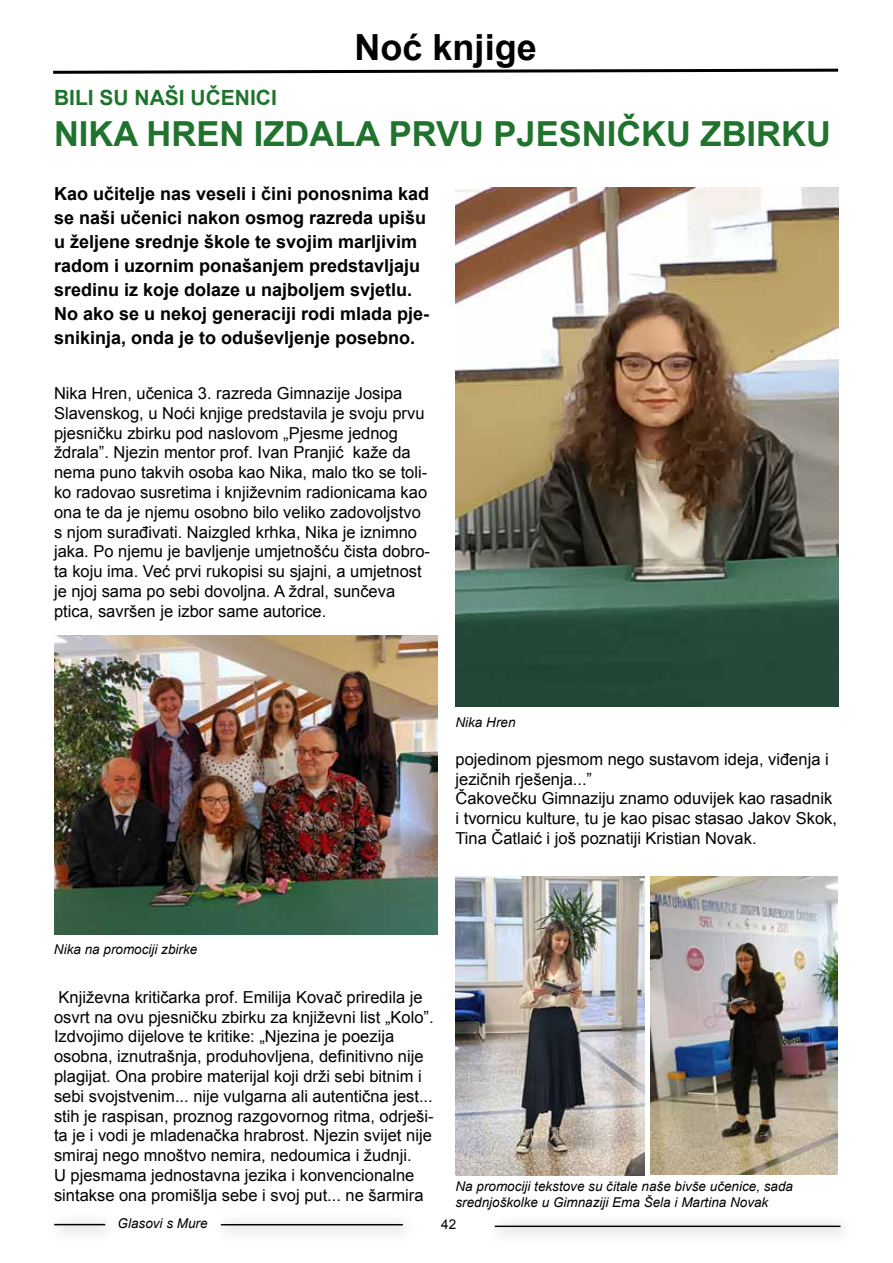
<style>
.page{position:relative;width:893px;height:1263px;background:#fff}
.page>*{position:absolute;margin:0;border:0;box-sizing:border-box;transform-origin:0 0}
.t1{font:700 36px "Arial";color:#000}
.t2{font:700 34.5px "Arial";color:#1f732d}
.t3{font:700 21px "Arial";color:#1f732d}
.t4{font:700 18px/24px "Arial";color:#000}
.t5{font:16.5px/19.8px "Arial";color:#000}
.t6{font:italic 13.5px/16.2px "Arial";color:#000}
.t7{font:13.5px "Arial";color:#000}
</style>
<div class="page">
<svg style="left:53px;top:68px;width:786px;height:6px"></svg>
<div style="left:212px;top:1212px;width:206px;height:30px;background:#f7f7f7"></div>
<hr style="left:221px;top:1224px;width:182px;height:1px;background:#000">
<div style="left:45px;top:1212px;width:76px;height:30px;background:#fafafa"></div>
<hr style="left:54px;top:1224px;width:51px;height:1px;background:#000">
<div style="left:486px;top:1214px;width:369px;height:30px;background:#f7f7f7"></div>
<hr style="left:495px;top:1225px;width:345px;height:2px;background:#000">
<img style="left:455px;top:187px;width:384px;height:519px">
<img style="left:54px;top:636px;width:383px;height:299px">
<img style="left:455px;top:876px;width:190px;height:299px">
<img style="left:651px;top:876px;width:187px;height:298px">
<h1 class="t1" style="left:355px;top:24px;width:184px">Noć knjige</h1>
<p class="t3" style="left:54px;top:83px;width:94px">Bilisunaši</p>
<p class="t3" style="left:191px;top:83px;width:13px">učenici</p>
<h2 class="t2" style="left:54px;top:111px;width:45px">Nika</h2>
<h2 class="t2" style="left:147px;top:111px;width:49px">Hren</h2>
<h2 class="t2" style="left:254px;top:111px;width:22px">izdala</h2>
<h2 class="t2" style="left:389px;top:111px;width:24px">prvu</h2>
<h2 class="t2" style="left:494px;top:111px;width:23px">pjesničku</h2>
<h2 class="t2" style="left:701px;top:111px;width:23px">zbirku</h2>
<p class="t4" style="left:54px;top:182px;width:377px">Kao učitelje nas veseli i čini ponosnima kad se naši učenici nakon osmog razreda upišu u željene srednje škole te svojim marljivim radom i uzornim ponašanjem predstavljaju sredinu iz koje dolaze u najboljem svjetlu.<br>No ako se u nekoj generaciji rodi mlada pje&shy;snikinja, onda je to oduševljenje posebno.</p>
<p class="t5" style="left:54px;top:383px;width:378px">Nika Hren, učenica 3. razreda Gimnazije Josipa Slavenskog, u Noći knjige predstavila je svoju prvu pjesničku zbirku pod naslovom „Pjesme jednog ždrala”. Njezin mentor prof. Ivan Pranjić kaže da nema puno takvih osoba kao Nika, malo tko se toli&shy;ko radovao susretima i književnim radionicama kao ona te da je njemu osobno bilo veliko zadovoljstvo s njom surađivati. Naizgled krhka, Nika je iznimno jaka. Po njemu je bavljenje umjetnošću čista dobro&shy;ta koju ima. Već prvi rukopisi su sjajni, a umjetnost je njoj sama po sebi dovoljna. A ždral, sunčeva ptica, savršen je izbor same autorice.</p>
<p class="t6" style="left:455px;top:714px;width:62px">Nika Hren</p>
<p class="t5" style="left:455px;top:749px;width:383px">pojedinom pjesmom nego sustavom ideja, viđenja i jezičnih rješenja...”<br>Čakovečku Gimnaziju znamo oduvijek kao rasadnik i tvornicu kulture, tu je kao pisac stasao Jakov Skok, Tina Čatlaić i još poznatiji Kristian Novak.</p>
<p class="t6" style="left:54px;top:942px;width:145px">Nika na promociji zbirke</p>
<p class="t5" style="left:54px;top:987px;width:381px">Književna kritičarka prof. Emilija Kovač priredila je osvrt na ovu pjesničku zbirku za književni list „Kolo”.<br>Izdvojimo dijelove te kritike: „Njezina je poezija osobna, iznutrašnja, produhovljena, definitivno nije plagijat. Ona probire materijal koji drži sebi bitnim i sebi svojstvenim... nije vulgarna ali autentična jest... stih je raspisan, proznog razgovornog ritma, odrješi&shy;ta je i vodi je mladenačka hrabrost. Njezin svijet nije smiraj nego mnoštvo nemira, nedoumica i žudnji.<br>U pjesmama jednostavna jezika i konvencionalne sintakse ona promišlja sebe i svoj put... ne šarmira</p>
<p class="t6" style="left:455px;top:1178px;width:339px">Na promociji tekstove su čitale naše bivše učenice, sada srednjoškolke u Gimnaziji Ema Šela i Martina Novak</p>
<p class="t6" style="left:118px;top:1215px;width:92px">Glasovi s Mure</p>
<p class="t7" style="left:441px;top:1215px;width:17px">42</p>
</div>
